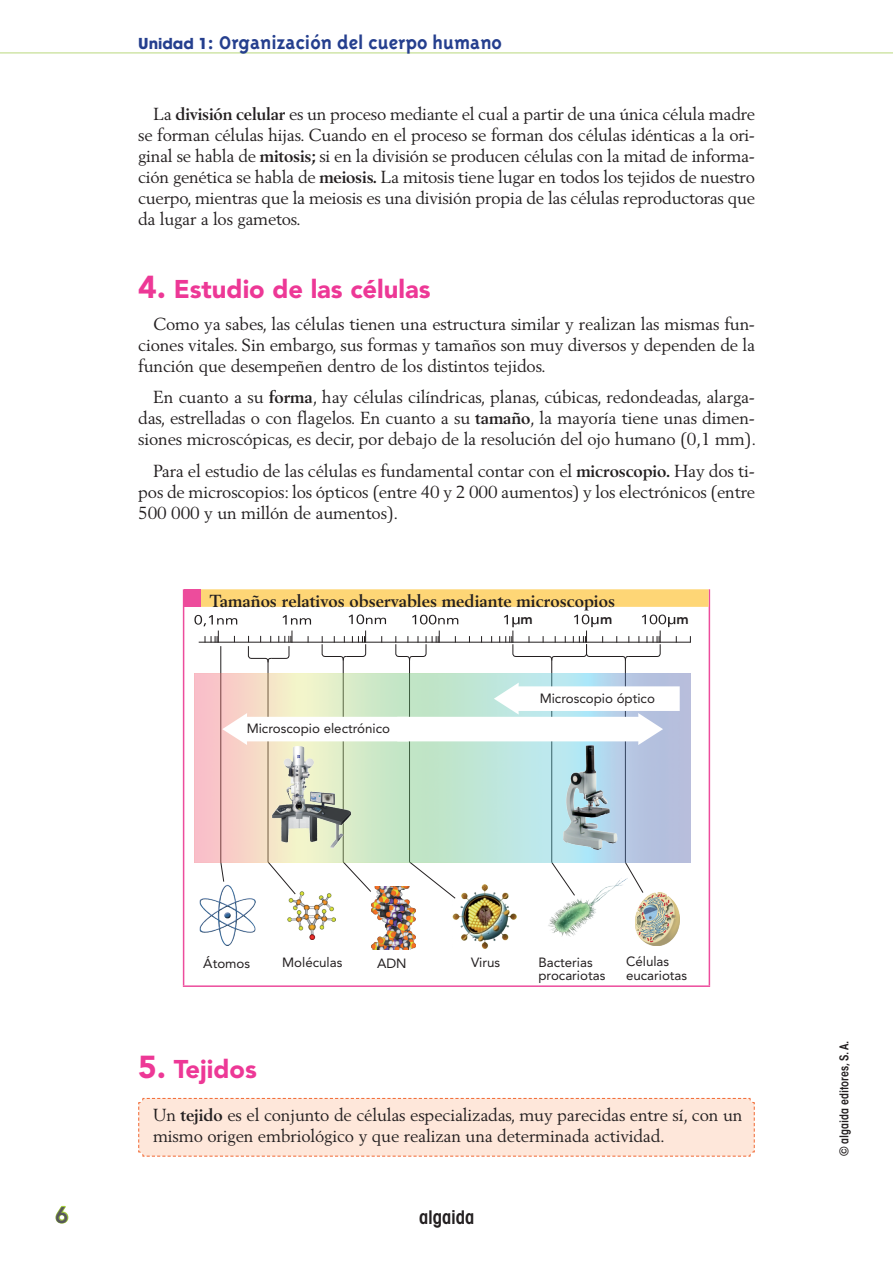
<style>
.page{position:relative;width:893px;height:1263px;background:#fff}
.page>*{position:absolute;margin:0;border:0;box-sizing:border-box;transform-origin:0 0}
.t1{font:900 25.5px "Avenir LT Std";color:#ed3896}
.t2{font:800 22.5px "Avenir LT Std";color:#57585a}
.t3{font:700 21px "Triplex";color:#253f8e}
.t4{font:600 condensed 18.9px "Avant Garde";color:#231f20}
.t5{font:17.25px/21px "Berling LT Std";letter-spacing:-.01em;color:#231f20;text-align:justify}
.t6{font:700 17.25px "Berling LT Std";color:#231f20}
.t7{font:800 14.1px "Avenir LT Std";color:#231f20}
.t8{font:13.35px/13.4px "Avenir LT Std";color:#231f20}
.t9{font:600 condensed 12px "ITC Avant Garde Std";color:#231f20}
.s1{font-family:"Avant Garde";font-size:15px}
.s2{font-weight:700}
.s3{font-size:31.5px}
</style>
<div class="page">
<svg style="left:55px;top:1205px;width:14px;height:19px"></svg>
<hr style="left:0;top:53px;width:893px;height:1px;background:#b9d87e">
<div style="left:138px;top:1097px;width:617px;height:60px;background:#fee7da"></div>
<hr style="left:183px;top:589px;width:1px;height:396px;background:#ed4c9c">
<hr style="left:709px;top:589px;width:1px;height:396px;background:#ed4c9c">
<hr style="left:183px;top:985px;width:527px;height:2px;background:#ed4c9c">
<div style="left:184px;top:589px;width:525px;height:18px;background:#fed676"></div>
<div style="left:184px;top:589px;width:16px;height:18px;background:#ed4c9c"></div>
<hr style="left:199px;top:642px;width:492px;height:1px;background:#231f20">
<img style="left:636px;top:899px;width:44px;height:46px">
<img style="left:548px;top:899px;width:52px;height:38px">
<img style="left:453px;top:899px;width:64px;height:49px">
<img style="left:372px;top:899px;width:43px;height:50px">
<img style="left:287px;top:899px;width:49px;height:40px">
<img style="left:199px;top:899px;width:56px;height:46px">
<svg style="left:194px;top:614px;width:486px;height:285px"></svg>
<p class="t3" style="left:138px;top:30px;width:365px"><span class="s1">Unidad 1</span>: Organización del cuerpo humano</p>
<p class="t5" style="left:138px;top:103px;width:618px;text-indent:15px">La <span class="s2">división celular</span> es un proceso mediante el cual a partir de una única célula madre se forman células hijas. Cuando en el proceso se forman dos células idénticas a la ori&shy;ginal se habla de <span class="s2">mitosis;</span> si en la división se producen células con la mitad de informa&shy;ción genética se habla de <span class="s2">meiosis.</span> La mitosis tiene lugar en todos los tejidos de nuestro cuerpo, mientras que la meiosis es una división propia de las células reproductoras que da lugar a los gametos.</p>
<h1 class="t1" style="left:138px;top:273px;width:294px"><span class="s3">4.</span> Estudio de las células</h1>
<p class="t5" style="left:138px;top:313px;width:618px;text-indent:15px">Como ya sabes, las células tienen una estructura similar y realizan las mismas fun&shy;ciones vitales. Sin embargo, sus formas y tamaños son muy diversos y dependen de la función que desempeñen dentro de los distintos tejidos.</p>
<p class="t5" style="left:138px;top:386px;width:619px;text-indent:15px">En cuanto a su <span class="s2">forma</span>, hay células cilíndricas, planas, cúbicas, redondeadas, alarga&shy;das, estrelladas o con flagelos. En cuanto a su <span class="s2">tamaño</span>, la mayoría tiene unas dimen&shy;siones microscópicas, es decir, por debajo de la resolución del ojo humano (0,1 mm).</p>
<p class="t5" style="left:138px;top:460px;width:618px;text-indent:15px">Para el estudio de las células es fundamental contar con el <span class="s2">microscopio.</span> Hay dos ti&shy;pos de microscopios: los ópticos (entre 40 y 2 000 aumentos) y los electrónicos (entre 500 000 y un millón de aumentos).</p>
<p class="t6" style="left:210px;top:591px;width:407px">Tamaños relativos observables mediante microscopios</p>
<p class="t7" style="left:521px;top:611px;width:14px">m</p>
<p class="t7" style="left:600px;top:611px;width:14px">m</p>
<p class="t7" style="left:676px;top:611px;width:14px">m</p>
<p class="t8" style="left:247px;top:722px;width:145px">Microscopio electrónico</p>
<p class="t8" style="left:540px;top:692px;width:117px">Microscopio óptico</p>
<h2 class="t2" style="left:55px;top:1201px;width:15px">6</h2>
<p class="t8" style="left:203px;top:956px;width:48px">Átomos</p>
<p class="t8" style="left:282px;top:956px;width:62px">Moléculas</p>
<p class="t8" style="left:377px;top:956px;width:31px">ADN</p>
<p class="t8" style="left:471px;top:955px;width:31px">Virus</p>
<p class="t8" style="left:538px;top:956px;width:68px">Bacterias procariotas</p>
<p class="t8" style="left:626px;top:955px;width:63px">Células eucariotas</p>
<h1 class="t1" style="left:138px;top:1054px;width:120px"><span class="s3">5.</span> Tejidos</h1>
<p class="t5" style="left:153px;top:1104px;width:591px">Un <span class="s2">tejido</span> es el conjunto de células especializadas, muy parecidas entre sí, con un mismo origen embriológico y que realizan una determinada actividad.</p>
<p class="t4" style="left:419px;top:1206px;width:57px">algaida</p>
<p class="t9" style="left:836px;top:1156px;width:117px;rotate:-90deg">© algaida editores, S. A.</p>
</div>
